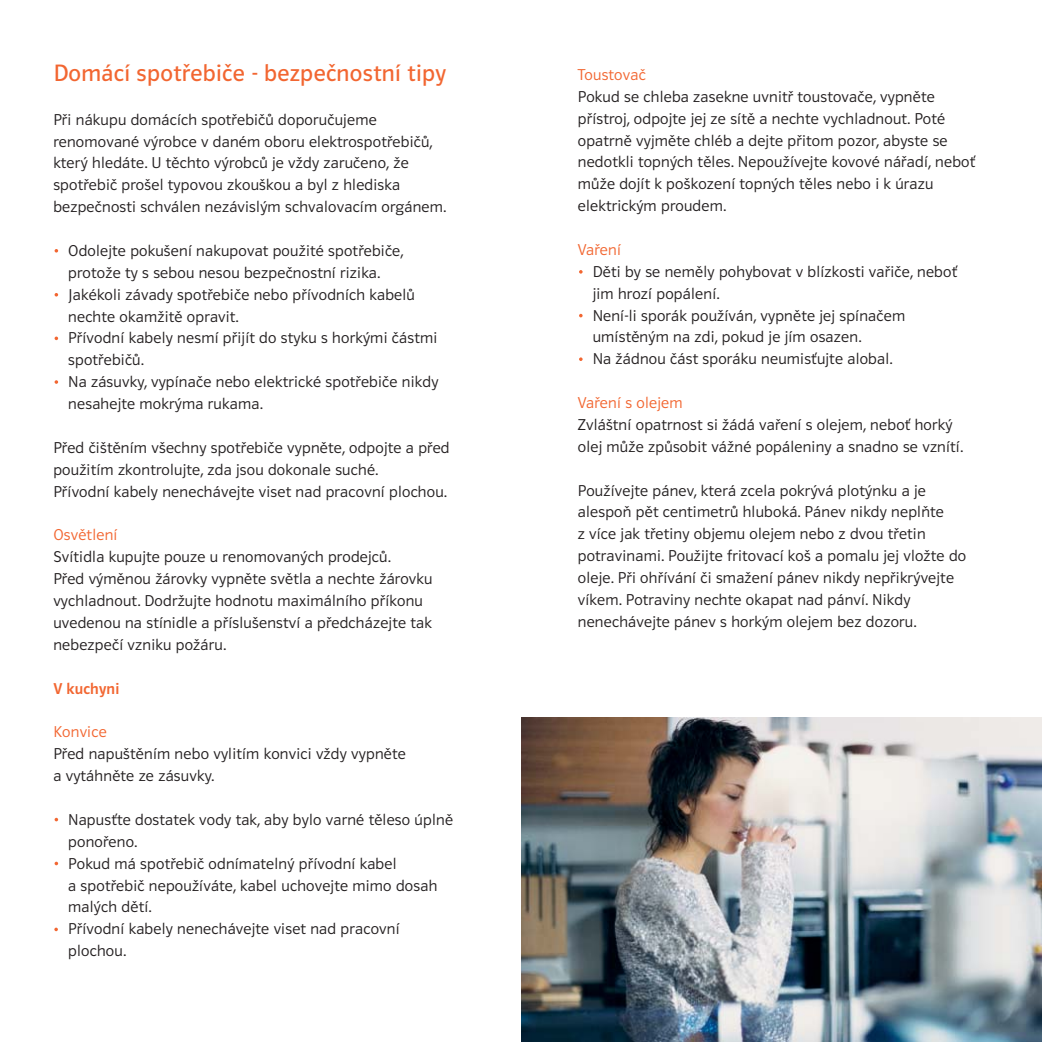
<style>
.page{position:relative;width:1042px;height:1042px;background:#fff}
.page>*{position:absolute;margin:0;border:0;box-sizing:border-box;transform-origin:0 0}
.t1{font:24.5px "Polo Ea Elf K Buch";letter-spacing:.015em;color:#f26631}
.t2{font:16.28px/21.9px "Polo Ea Elf K Leicht";letter-spacing:.015em;color:#231f20}
.t3{font:16.28px "Polo Ea Elf K Leicht";letter-spacing:.015em;color:#f26631}
.t4{font:16.28px "Polo Ea Elf R Krftg";letter-spacing:.015em;color:#f26631}
</style>
<div class="page">
<svg style="left:55px;top:336px;width:3px;height:4px"></svg>
<svg style="left:55px;top:380px;width:3px;height:4px"></svg>
<svg style="left:54px;top:927px;width:4px;height:4px"></svg>
<svg style="left:579px;top:270px;width:3px;height:4px"></svg>
<svg style="left:579px;top:357px;width:3px;height:4px"></svg>
<img style="left:521px;top:717px;width:521px;height:325px">
<h3 class="t1" style="left:53px;top:64px;width:394px">Domácí spotřebiče - bezpečnostní tipy</h3>
<p class="t2" style="left:53px;top:110px;width:394px">Při nákupu domácích spotřebičů doporučujeme renomované výrobce v daném oboru elektrospotřebičů, který hledáte. U těchto výrobců je vždy zaručeno, že spotřebič prošel typovou zkouškou a byl z hlediska bezpečnosti schválen nezávislým schvalovacím orgánem.</p>
<p class="t2" style="left:68px;top:241px;width:337px">Odolejte pokušení nakupovat použité spotřebiče, protože ty s sebou nesou bezpečnostní rizika.</p>
<p class="t2" style="left:68px;top:285px;width:348px">Jakékoli závady spotřebiče nebo přívodních kabelů nechte okamžitě opravit.</p>
<p class="t2" style="left:68px;top:328px;width:371px">Přívodní kabely nesmí přijít do styku s horkými částmi spotřebičů.</p>
<p class="t2" style="left:68px;top:372px;width:372px">Na zásuvky, vypínače nebo elektrické spotřebiče nikdy nesahejte mokrýma rukama.</p>
<p class="t2" style="left:53px;top:438px;width:398px">Před čištěním všechny spotřebiče vypněte, odpojte a před použitím zkontrolujte, zda jsou dokonale suché.<br>Přívodní kabely nenechávejte viset nad pracovní plochou.</p>
<p class="t3" style="left:53px;top:529px;width:66px">Osvětlení</p>
<p class="t2" style="left:53px;top:547px;width:381px">Svítidla kupujte pouze u renomovaných prodejců.<br>Před výměnou žárovky vypněte světla a nechte žárovku vychladnout. Dodržujte hodnotu maximálního příkonu uvedenou na stínidle a příslušenství a předcházejte tak nebezpečí vzniku požáru.</p>
<p class="t4" style="left:53px;top:682px;width:68px">V kuchyni</p>
<p class="t3" style="left:53px;top:726px;width:55px">Konvice</p>
<p class="t2" style="left:53px;top:744px;width:354px">Před napuštěním nebo vylitím konvici vždy vypněte a vytáhněte ze zásuvky.</p>
<p class="t2" style="left:68px;top:810px;width:386px">Napusťte dostatek vody tak, aby bylo varné těleso úplně ponořeno.</p>
<p class="t2" style="left:68px;top:853px;width:371px">Pokud má spotřebič odnímatelný přívodní kabel<br>a spotřebič nepoužíváte, kabel uchovejte mimo dosah malých dětí.</p>
<p class="t2" style="left:68px;top:919px;width:333px">Přívodní kabely nenechávejte viset nad pracovní plochou.</p>
<p class="t3" style="left:578px;top:68px;width:69px">Toustovač</p>
<p class="t2" style="left:578px;top:87px;width:399px">Pokud se chleba zasekne uvnitř toustovače, vypněte přístroj, odpojte jej ze sítě a nechte vychladnout. Poté opatrně vyjměte chléb a dejte přitom pozor, abyste se nedotkli topných těles. Nepoužívejte kovové nářadí, neboť může dojít k poškození topných těles nebo i k úrazu elektrickým proudem.</p>
<p class="t3" style="left:578px;top:243px;width:45px">Vaření</p>
<p class="t2" style="left:593px;top:262px;width:366px">Děti by se neměly pohybovat v blízkosti vařiče, neboť jim hrozí popálení.</p>
<p class="t2" style="left:593px;top:305px;width:314px">Není-li sporák používán, vypněte jej spínačem umístěným na zdi, pokud je jím osazen.</p>
<p class="t2" style="left:593px;top:349px;width:301px">Na žádnou část sporáku neumisťujte alobal.</p>
<p class="t3" style="left:578px;top:397px;width:106px">Vaření s olejem</p>
<p class="t2" style="left:578px;top:415px;width:387px">Zvláštní opatrnost si žádá vaření s olejem, neboť horký olej může způsobit vážné popáleniny a snadno se vznítí.</p>
<p class="t2" style="left:578px;top:480px;width:390px">Používejte pánev, která zcela pokrývá plotýnku a je alespoň pět centimetrů hluboká. Pánev nikdy neplňte<br>z více jak třetiny objemu olejem nebo z dvou třetin potravinami. Použijte fritovací koš a pomalu jej vložte do oleje. Při ohřívání či smažení pánev nikdy nepřikrývejte víkem. Potraviny nechte okapat nad pánví. Nikdy nenechávejte pánev s horkým olejem bez dozoru.</p>
</div>
